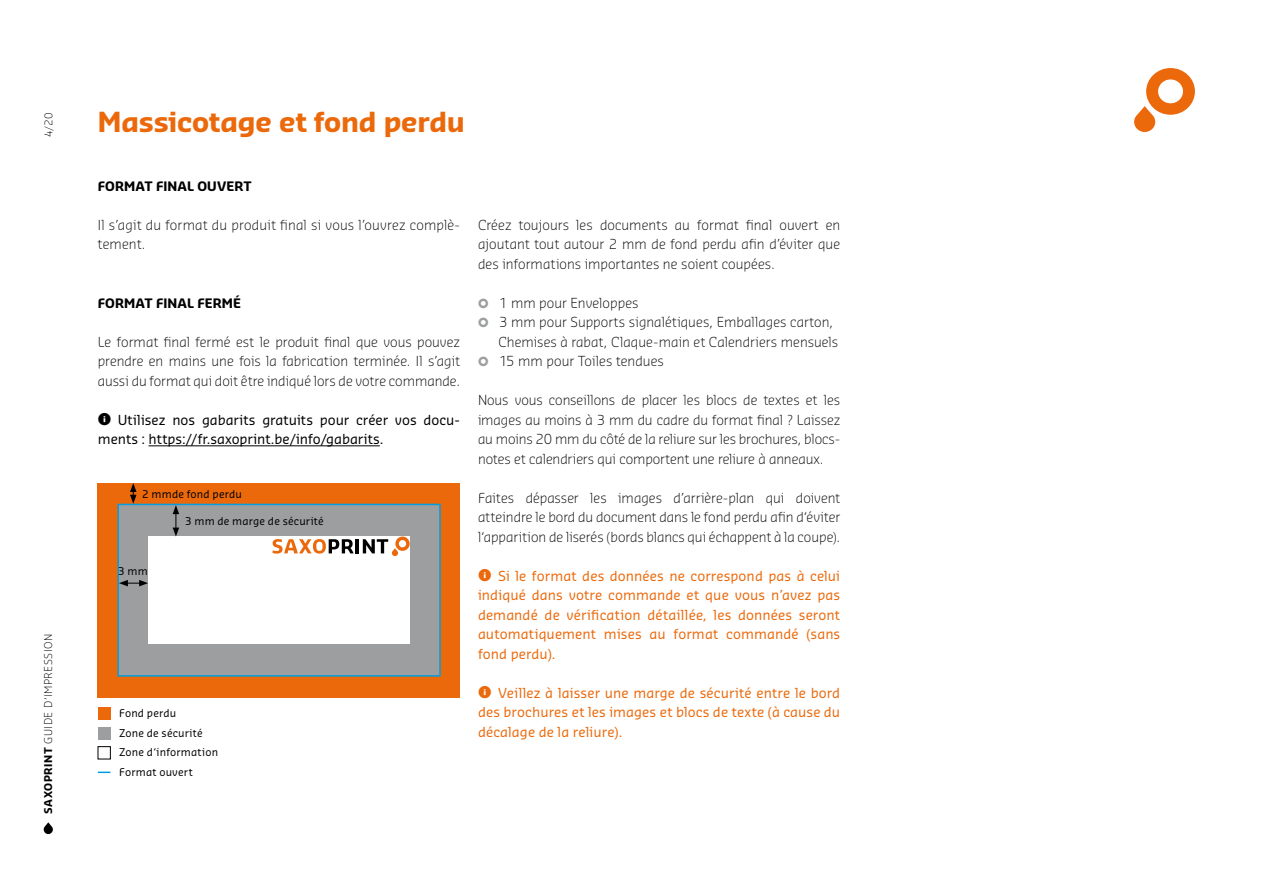
<style>
.page{position:relative;width:1263px;height:893px;background:#fff}
.page>*{position:absolute;margin:0;border:0;box-sizing:border-box;transform-origin:0 0}
.t1{font:700 27px "Sansa Pro";letter-spacing:-.005em;color:#eb690b}
.t2{font:300 13.5px/19.5px "Sansa Pro";letter-spacing:.005em;color:#000;text-align:justify}
.t3{font:13.5px/19.5px "Sansa Pro";letter-spacing:.01em;color:#eb690b;text-align:justify}
.t4{font:13.5px/19.5px "Sansa Pro";color:#000}
.t5{font:700 12.75px "Sansa Pro";letter-spacing:.01em;color:#000}
.t6{font:10.5px/19.5px "Sansa Pro";letter-spacing:.02em;color:#000}
.t7{font:300 10.5px "Sansa Pro";letter-spacing:.055em;color:#000}
.s1{font-weight:700}
</style>
<div class="page">
<svg style="left:44px;top:822px;width:9px;height:12px"></svg>
<svg style="left:1134px;top:68px;width:61px;height:64px"></svg>
<hr style="left:148px;top:446px;width:232px;height:1px;background:#000">
<div style="left:98px;top:483px;width:362px;height:215px;background:#eb690b"></div>
<div style="left:117px;top:504px;width:324px;height:173px;background:#9c9e9f;border:2px solid #009ee0"></div>
<div style="left:148px;top:537px;width:262px;height:107px;background:#fff"></div>
<svg style="left:119px;top:580px;width:29px;height:6px"></svg>
<svg style="left:130px;top:483px;width:7px;height:21px"></svg>
<svg style="left:173px;top:505px;width:6px;height:32px"></svg>
<div style="left:98px;top:707px;width:13px;height:13px;background:#eb690b"></div>
<div style="left:98px;top:727px;width:13px;height:12px;background:#9c9e9f"></div>
<div style="left:98px;top:746px;width:13px;height:13px;border:1px solid #000"></div>
<svg style="left:98px;top:772px;width:12px;height:1px"></svg>
<hr style="left:356px;top:539px;width:3px;height:14px;background:#000">
<svg style="left:273px;top:539px;width:80px;height:15px"></svg>
<svg style="left:363px;top:537px;width:47px;height:19px"></svg>
<p class="t7" style="left:41px;top:137px;width:26px;rotate:-90deg">4/20</p>
<p class="t7" style="left:41px;top:814px;width:181px;rotate:-90deg"><span class="s1">SAXOPRINT</span> GUIDE D‘IMPRESSION</p>
<h1 class="t1" style="left:98px;top:103px;width:368px">Massicotage et fond perdu</h1>
<p class="t5" style="left:98px;top:177px;width:155px">FORMAT FINAL OUVERT</p>
<p class="t2" style="left:98px;top:215px;width:364px">Il s’agit du format du produit final si vous l’ouvrez complè&shy;tement.</p>
<p class="t5" style="left:98px;top:294px;width:145px">FORMAT FINAL FERMÉ</p>
<p class="t2" style="left:98px;top:332px;width:364px">Le format final fermé est le produit final que vous pouvez prendre en mains une fois la fabrication terminée. Il s’agit aussi du format qui doit être indiqué lors de votre commande.</p>
<p class="t4" style="left:98px;top:410px;width:364px;text-indent:20px">Utilisez nos gabarits gratuits pour créer vos docu&shy;ments : https://fr.saxoprint.be/info/gabarits.</p>
<p class="t6" style="left:142px;top:484px;width:101px">2 mmde fond perdu</p>
<p class="t6" style="left:185px;top:511px;width:140px">3 mm de marge de sécurité</p>
<p class="t6" style="left:118px;top:561px;width:31px">3 mm</p>
<p class="t6" style="left:119px;top:703px;width:101px">Fond perdu<br>Zone de sécurité<br>Zone d‘information<br>Format ouvert</p>
<p class="t2" style="left:478px;top:215px;width:364px">Créez toujours les documents au format final ouvert en ajoutant tout autour 2 mm de fond perdu afin d’éviter que des informations importantes ne soient coupées.</p>
<p class="t2" style="left:498px;top:293px;width:341px;text-align:left">1 mm pour Enveloppes<br>3 mm pour Supports signalétiques, Emballages carton, Chemises à rabat, Claque-main et Calendriers mensuels 15 mm pour Toiles tendues</p>
<p class="t2" style="left:478px;top:390px;width:364px">Nous vous conseillons de placer les blocs de textes et les images au moins à 3 mm du cadre du format final ? Laissez au moins 20 mm du côté de la reliure sur les brochures, blocs&shy;notes et calendriers qui comportent une reliure à anneaux.</p>
<p class="t2" style="left:478px;top:488px;width:364px">Faites dépasser les images d’arrière-plan qui doivent atteindre le bord du document dans le fond perdu afin d‘éviter l‘apparition de liserés (bords blancs qui échappent à la coupe).</p>
<p class="t3" style="left:478px;top:566px;width:364px;text-indent:20px">Si le format des données ne correspond pas à celui indiqué dans votre commande et que vous n’avez pas demandé de vérification détaillée, les données seront automatiquement mises au format commandé (sans fond perdu).</p>
<p class="t3" style="left:478px;top:683px;width:364px;text-indent:20px">Veillez à laisser une marge de sécurité entre le bord des brochures et les images et blocs de texte (à cause du décalage de la reliure).</p>
</div>
